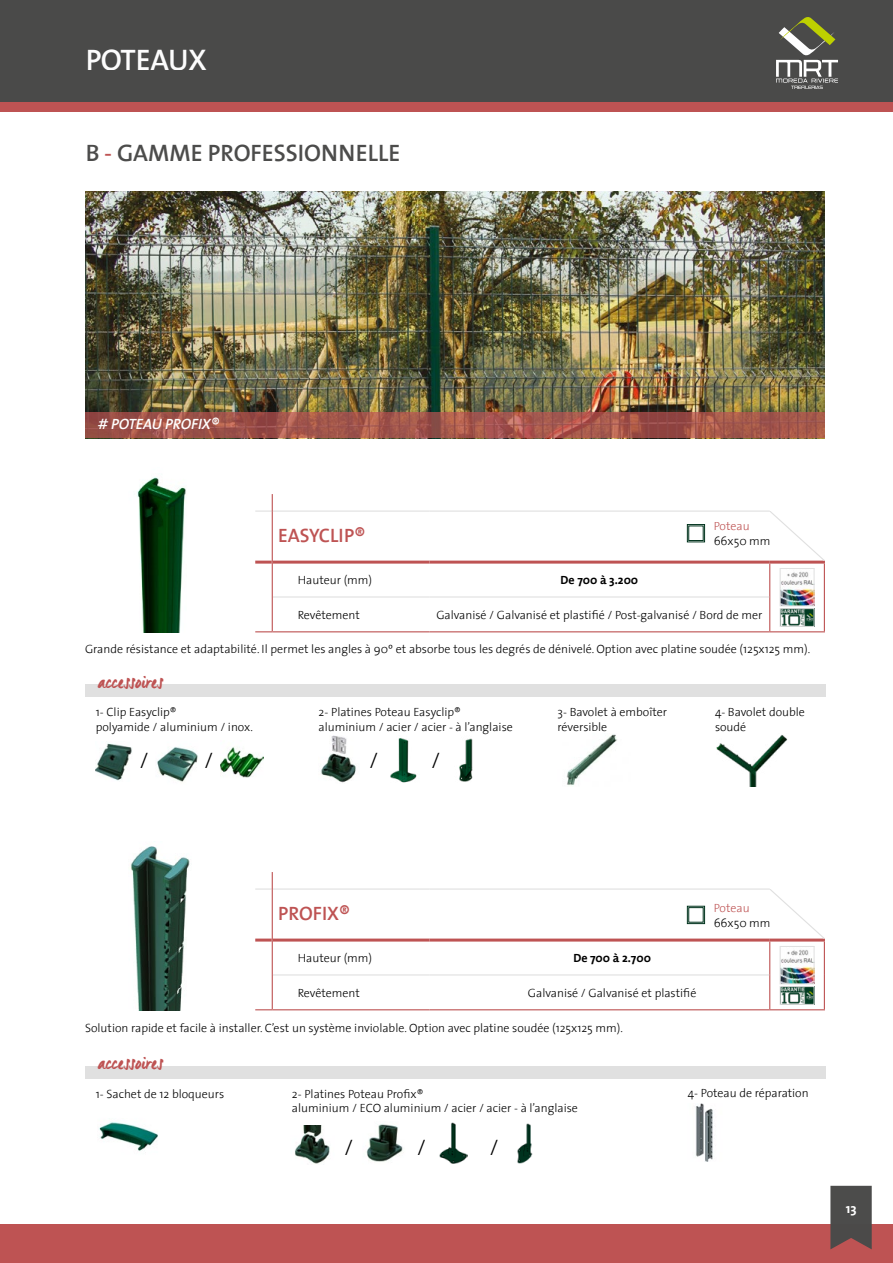
<style>
.page{position:relative;width:893px;height:1263px;background:#fff}
.page>*{position:absolute;margin:0;border:0;box-sizing:border-box;transform-origin:0 0}
.t1{font:30px "The Sans Semi Bold Caps";letter-spacing:-.01em;color:#fff}
.t2{font:24px "The Sans Semi Bold Caps";color:#4a4a49}
.t3{font:300 22.5px "The Sans";color:#000}
.t4{font:21px "Manus";color:#be5353}
.t5{font:19.5px "The Sans Semi Bold Caps";color:#be5353}
.t6{font:italic 15px "The Sans Semi Bold Caps";letter-spacing:-.01em;color:#fff}
.t7{font:700 13.5px "The Sans";color:#fff}
.t8{font:300 12px/14.4px "The Sans";color:#000}
.t9{font:700 12px "The Mix 7";color:#000}
.t10{font:300 12px "The Sans";color:#be5353}
.s1{color:#be5353}
</style>
<div class="page">
<div style="left:0;top:0;width:893px;height:102px;background:#4a4a49"></div>
<svg style="left:776px;top:17px;width:62px;height:72px"></svg>
<hr style="left:273px;top:596px;width:157px;height:1px;background:#e0e0e0">
<hr style="left:273px;top:510px;width:157px;height:2px;background:#e0e0e0">
<hr style="left:430px;top:510px;width:340px;height:2px;background:#e0e0e0">
<hr style="left:255px;top:561px;width:17px;height:3px;background:#be5353">
<hr style="left:273px;top:561px;width:157px;height:3px;background:#be5353">
<hr style="left:430px;top:561px;width:340px;height:3px;background:#be5353">
<hr style="left:770px;top:561px;width:55px;height:3px;background:#be5353">
<hr style="left:824px;top:564px;width:1px;height:33px;background:#be5353">
<hr style="left:824px;top:597px;width:1px;height:34px;background:#be5353">
<hr style="left:770px;top:631px;width:55px;height:1px;background:#be5353">
<svg style="left:255px;top:631px;width:17px;height:1px"></svg>
<hr style="left:272px;top:631px;width:158px;height:1px;background:#be5353">
<hr style="left:430px;top:631px;width:340px;height:1px;background:#be5353">
<svg style="left:255px;top:494px;width:18px;height:18px"></svg>
<hr style="left:272px;top:511px;width:1px;height:51px;background:#be5353">
<hr style="left:272px;top:562px;width:1px;height:35px;background:#be5353">
<hr style="left:272px;top:597px;width:1px;height:34px;background:#be5353">
<hr style="left:769px;top:564px;width:1px;height:33px;background:#be5353">
<hr style="left:769px;top:597px;width:1px;height:34px;background:#be5353">
<hr style="left:430px;top:596px;width:339px;height:1px;background:#e0e0e0">
<svg style="left:770px;top:511px;width:54px;height:50px"></svg>
<img style="left:782px;top:571px;width:30px;height:33px">
<div style="left:780px;top:568px;width:34px;height:38px;border:1px solid #e0e0e0"></div>
<img style="left:782px;top:611px;width:30px;height:13px">
<div style="left:780px;top:609px;width:34px;height:17px;border:1px solid #e0e0e0"></div>
<hr style="left:273px;top:974px;width:157px;height:1px;background:#e0e0e0">
<hr style="left:273px;top:888px;width:157px;height:2px;background:#e0e0e0">
<hr style="left:430px;top:888px;width:340px;height:2px;background:#e0e0e0">
<hr style="left:255px;top:938px;width:17px;height:3px;background:#be5353">
<hr style="left:273px;top:938px;width:157px;height:3px;background:#be5353">
<hr style="left:430px;top:938px;width:340px;height:3px;background:#be5353">
<hr style="left:770px;top:938px;width:55px;height:3px;background:#be5353">
<hr style="left:824px;top:941px;width:1px;height:34px;background:#be5353">
<hr style="left:824px;top:975px;width:1px;height:34px;background:#be5353">
<hr style="left:770px;top:1009px;width:55px;height:1px;background:#be5353">
<svg style="left:255px;top:1009px;width:17px;height:1px"></svg>
<hr style="left:272px;top:1009px;width:158px;height:1px;background:#be5353">
<hr style="left:430px;top:1009px;width:340px;height:1px;background:#be5353">
<svg style="left:255px;top:872px;width:18px;height:18px"></svg>
<hr style="left:272px;top:889px;width:1px;height:51px;background:#be5353">
<hr style="left:272px;top:940px;width:1px;height:35px;background:#be5353">
<hr style="left:272px;top:975px;width:1px;height:34px;background:#be5353">
<hr style="left:769px;top:941px;width:1px;height:34px;background:#be5353">
<hr style="left:769px;top:975px;width:1px;height:34px;background:#be5353">
<hr style="left:430px;top:974px;width:339px;height:1px;background:#e0e0e0">
<svg style="left:770px;top:889px;width:54px;height:49px"></svg>
<img style="left:782px;top:949px;width:30px;height:33px">
<div style="left:780px;top:946px;width:34px;height:38px;border:1px solid #e0e0e0"></div>
<img style="left:782px;top:988px;width:30px;height:14px">
<div style="left:780px;top:986px;width:34px;height:18px;border:1px solid #e0e0e0"></div>
<div style="left:0;top:1225px;width:893px;height:38px;background:#be5353"></div>
<div style="left:0;top:102px;width:893px;height:9px;background:#be5353"></div>
<img style="left:85px;top:191px;width:740px;height:222px">
<img style="left:137px;top:477px;width:49px;height:155px">
<img style="left:130px;top:846px;width:60px;height:164px">
<img style="left:295px;top:1125px;width:35px;height:39px">
<img style="left:695px;top:1104px;width:18px;height:57px">
<img style="left:99px;top:1122px;width:59px;height:29px">
<svg style="left:85px;top:413px;width:740px;height:25px;background:#a2544a"></svg>
<img style="left:366px;top:1124px;width:37px;height:38px">
<div style="left:687px;top:524px;width:18px;height:18px;border:1px solid #00331d"></div>
<div style="left:688px;top:526px;width:15px;height:15px;border:1px solid #00331d"></div>
<div style="left:687px;top:906px;width:18px;height:18px;border:1px solid #00331d"></div>
<div style="left:688px;top:907px;width:15px;height:15px;border:1px solid #00331d"></div>
<img style="left:440px;top:1122px;width:28px;height:42px">
<img style="left:517px;top:1124px;width:15px;height:40px">
<img style="left:566px;top:734px;width:51px;height:52px">
<img style="left:717px;top:735px;width:71px;height:51px">
<img style="left:321px;top:735px;width:35px;height:48px">
<img style="left:157px;top:747px;width:41px;height:35px">
<img style="left:221px;top:747px;width:43px;height:31px">
<img style="left:95px;top:743px;width:37px;height:38px">
<img style="left:390px;top:738px;width:27px;height:45px">
<img style="left:459px;top:738px;width:14px;height:44px">
<div style="left:85px;top:684px;width:740px;height:13px;background:#e0e0e0"></div>
<div style="left:85px;top:1066px;width:740px;height:12px;background:#e0e0e0"></div>
<svg style="left:830px;top:1186px;width:42px;height:63px;background:#574d4c"></svg>
<h1 class="t1" style="left:85px;top:34px;width:123px">POTEAUX</h1>
<h2 class="t2" style="left:85px;top:133px;width:317px">B <span class="s1">-</span> GAMME PROFESSIONNELLE</h2>
<p class="t6" style="left:98px;top:412px;width:123px"># POTEAU PROFIX®</p>
<p class="t10" style="left:714px;top:516px;width:38px">Poteau</p>
<p class="t8" style="left:714px;top:533px;width:58px">66x50 mm</p>
<h3 class="t5" style="left:278px;top:519px;width:89px">EASYCLIP®</h3>
<p class="t8" style="left:298px;top:573px;width:76px">Hauteur (mm)</p>
<p class="t9" style="left:561px;top:570px;width:79px">De 700 à 3.200</p>
<p class="t8" style="left:298px;top:607px;width:63px">Revêtement</p>
<p class="t8" style="left:436px;top:607px;width:328px">Galvanisé / Galvanisé et plastifié / Post-galvanisé / Bord de mer</p>
<p class="t8" style="left:85px;top:641px;width:727px">Grande résistance et adaptabilité. Il permet les angles à 90º et absorbe tous les degrés de dénivelé. Option avec platine soudée (125x125 mm).</p>
<h3 class="t4" style="left:98px;top:668px;width:67px">accessoires</h3>
<p class="t8" style="left:96px;top:705px;width:159px">1- Clip Easyclip®<br>polyamide / aluminium / inox.</p>
<p class="t8" style="left:319px;top:705px;width:196px">2- Platines Poteau Easyclip® aluminium / acier / acier - à l’anglaise</p>
<h3 class="t3" style="left:139px;top:742px;width:11px">/</h3>
<h3 class="t3" style="left:204px;top:742px;width:11px">/</h3>
<h3 class="t3" style="left:369px;top:742px;width:11px">/</h3>
<h3 class="t3" style="left:431px;top:742px;width:11px">/</h3>
<p class="t8" style="left:558px;top:705px;width:111px">3- Bavolet à emboîter réversible</p>
<p class="t8" style="left:715px;top:705px;width:91px">4- Bavolet double soudé</p>
<h3 class="t5" style="left:278px;top:897px;width:73px">PROFIX®</h3>
<p class="t8" style="left:298px;top:951px;width:76px">Hauteur (mm)</p>
<p class="t9" style="left:573px;top:948px;width:79px">De 700 à 2.700</p>
<p class="t8" style="left:298px;top:985px;width:63px">Revêtement</p>
<p class="t8" style="left:528px;top:985px;width:170px">Galvanisé / Galvanisé et plastifié</p>
<p class="t8" style="left:85px;top:1020px;width:539px">Solution rapide et facile à installer. C’est un système inviolable. Option avec platine soudée (125x125 mm).</p>
<h3 class="t4" style="left:98px;top:1049px;width:67px">accessoires</h3>
<p class="t10" style="left:714px;top:898px;width:38px">Poteau</p>
<p class="t8" style="left:714px;top:915px;width:58px">66x50 mm</p>
<p class="t8" style="left:96px;top:1086px;width:130px">1- Sachet de 12 bloqueurs</p>
<p class="t8" style="left:292px;top:1086px;width:133px">2- Platines Poteau Profix®</p>
<p class="t8" style="left:688px;top:1085px;width:122px">4- Poteau de réparation</p>
<p class="t8" style="left:292px;top:1100px;width:288px">aluminium / ECO aluminium / acier / acier - à l’anglaise</p>
<h3 class="t3" style="left:344px;top:1128px;width:11px">/</h3>
<h3 class="t3" style="left:417px;top:1128px;width:11px">/</h3>
<h3 class="t3" style="left:490px;top:1128px;width:11px">/</h3>
<p class="t7" style="left:846px;top:1197px;width:12px">13</p>
</div>
